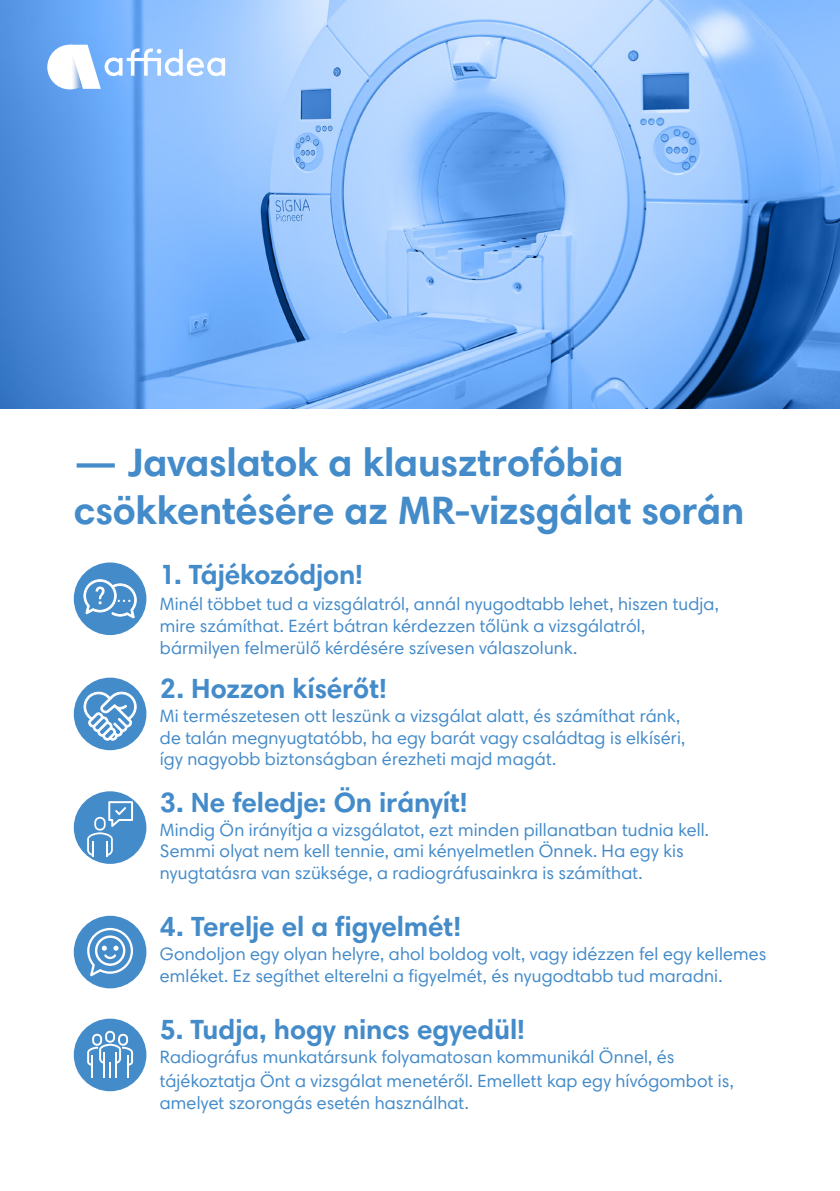
<style>
.page{position:relative;width:840px;height:1191px;background:#fff}
.page>*{position:absolute;margin:0;border:0;box-sizing:border-box;transform-origin:0 0}
.t1{font:700 40px/48px "Harmonia Sans W1 G";letter-spacing:-.005em;color:#448bca}
.t2{font:700 28px "Harmonia Sans W1 G";letter-spacing:-.005em;color:#448bca}
.t3{font:18px/21.6px "Harmonia Sans W1 G";letter-spacing:.01em;color:#448bca}
</style>
<div class="page">
<img style="left:0;top:0;width:839px;height:408px">
<div style="left:74px;top:677px;width:72px;height:73px;background:#448bca;border-radius:50%"></div>
<div style="left:74px;top:791px;width:72px;height:73px;background:#448bca;border-radius:50%"></div>
<div style="left:74px;top:915px;width:72px;height:73px;background:#448bca;border-radius:50%"></div>
<div style="left:74px;top:1018px;width:72px;height:73px;background:#448bca;border-radius:50%"></div>
<div style="left:74px;top:562px;width:72px;height:73px;background:#448bca;border-radius:50%"></div>
<svg style="left:83px;top:579px;width:54px;height:39px"></svg>
<svg style="left:83px;top:691px;width:54px;height:50px"></svg>
<svg style="left:87px;top:801px;width:46px;height:56px"></svg>
<svg style="left:87px;top:928px;width:46px;height:48px"></svg>
<svg style="left:87px;top:1030px;width:46px;height:47px"></svg>
<div style="left:47px;top:45px;width:45px;height:44px;background:#fff;border-radius:50%"></div>
<svg style="left:73px;top:45px;width:152px;height:44px"></svg>
<p class="t1" style="left:74px;top:437px;width:671px">— Javaslatok a klausztrofóbia csökkentésére az MR-vizsgálat során</p>
<p class="t2" style="left:160px;top:557px;width:204px">1. Tájékozódjon!</p>
<p class="t3" style="left:160px;top:593px;width:560px">Minél többet tud a vizsgálatról, annál nyugodtabb lehet, hiszen tudja, mire számíthat. Ezért bátran kérdezzen tőlünk a vizsgálatról, bármilyen felmerülő kérdésére szívesen válaszolunk.</p>
<p class="t2" style="left:160px;top:670px;width:228px">2. Hozzon kísérőt!</p>
<p class="t3" style="left:160px;top:705px;width:526px">Mi természetesen ott leszünk a vizsgálat alatt, és számíthat ránk, de talán megnyugtatóbb, ha egy barát vagy családtag is elkíséri, így nagyobb biztonságban érezheti majd magát.</p>
<p class="t2" style="left:160px;top:784px;width:309px">3. Ne feledje: Ön irányít!</p>
<p class="t3" style="left:160px;top:818px;width:550px">Mindig Ön irányítja a vizsgálatot, ezt minden pillanatban tudnia kell.<br>Semmi olyat nem kell tennie, ami kényelmetlen Önnek. Ha egy kis nyugtatásra van szüksége, a radiográfusainkra is számíthat.</p>
<p class="t2" style="left:160px;top:908px;width:302px">4. Terelje el a figyelmét!</p>
<p class="t3" style="left:160px;top:943px;width:607px">Gondoljon egy olyan helyre, ahol boldog volt, vagy idézzen fel egy kellemes emléket. Ez segíthet elterelni a figyelmét, és nyugodtabb tud maradni.</p>
<p class="t2" style="left:160px;top:1011px;width:366px">5. Tudja, hogy nincs egyedül!</p>
<p class="t3" style="left:160px;top:1044px;width:575px;line-height:24px">Radiográfus munkatársunk folyamatosan kommunikál Önnel, és tájékoztatja Önt a vizsgálat menetéről. Emellett kap egy hívógombot is,</p>
<p class="t3" style="left:160px;top:1091px;width:310px">amelyet szorongás esetén használhat.</p>
</div>
